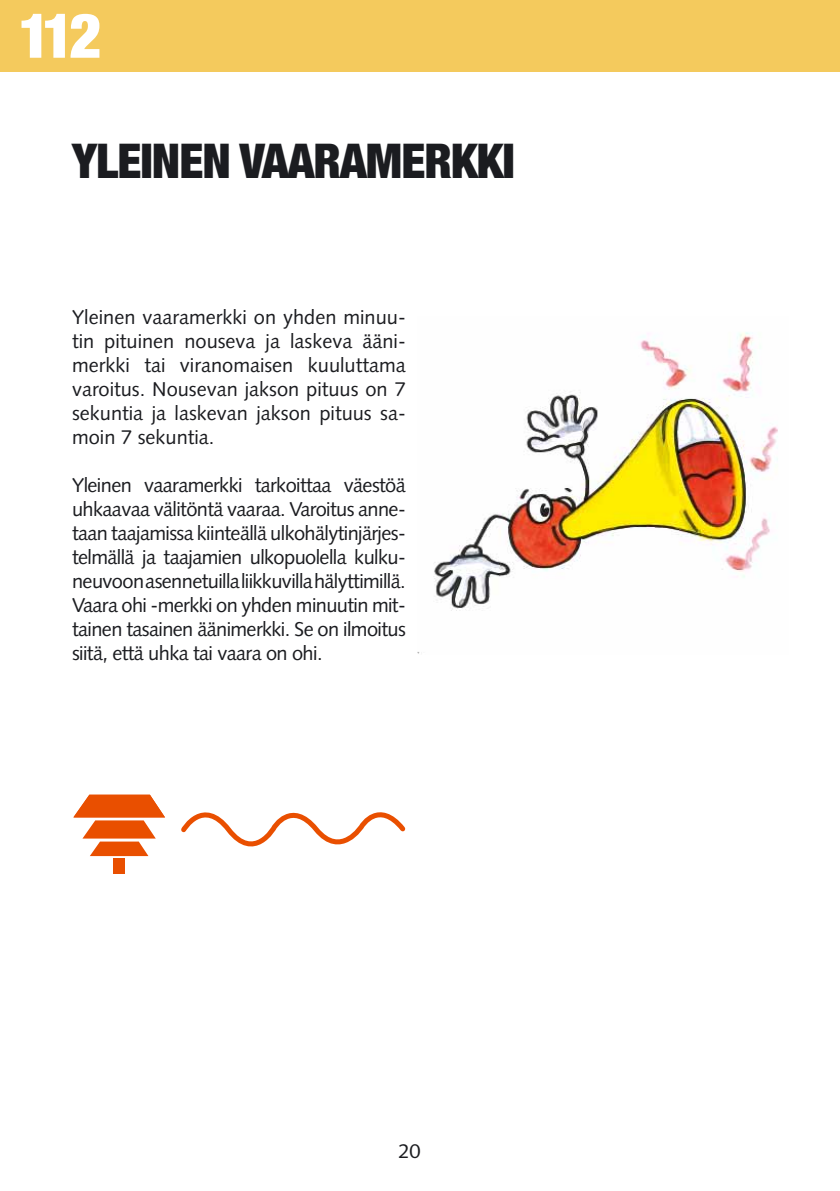
<style>
.page{position:relative;width:840px;height:1191px;background:#fff}
.page>*{position:absolute;margin:0;border:0;box-sizing:border-box;transform-origin:0 0}
.t1{font:900 condensed 62px "Helvetica Neue";color:#fff}
.t2{font:900 condensed 48px "Helvetica Neue";letter-spacing:-.02em;color:#1b1c20}
.t3{font:20px/24px "Syntax";color:#1b1c20;text-align:justify}
</style>
<div class="page">
<div style="left:0;top:0;width:839px;height:71px;background:#f4ca5d"></div>
<img style="left:417px;top:332px;width:361px;height:322px">
<svg style="left:73px;top:794px;width:92px;height:62px"></svg>
<div style="left:113px;top:858px;width:12px;height:16px;background:#e94f00"></div>
<svg style="left:181px;top:812px;width:225px;height:35px"></svg>
<h1 class="t1" style="left:18px;top:13px;width:85px">112</h1>
<h2 class="t2" style="left:72px;top:143px;width:444px">YLEINEN VAARAMERKKI</h2>
<p class="t3" style="left:72px;top:307px;width:335px">Yleinen vaaramerkki on yhden minuu&shy;tin pituinen nouseva ja laskeva ääni&shy;merkki tai viranomaisen kuuluttama varoitus. Nousevan jakson pituus on 7 sekuntia ja laskevan jakson pituus sa&shy;moin 7 sekuntia.</p>
<p class="t3" style="left:72px;top:475px;width:335px">Yleinen vaaramerkki tarkoittaa väestöä uhkaavaa välitöntä vaaraa. Varoitus anne&shy;taan taajamissa kiinteällä ulkohälytinjärjes&shy;telmällä ja taajamien ulkopuolella kulku&shy;neuvoon asennetuilla liikkuvilla hälyttimillä.<br>Vaara ohi -merkki on yhden minuutin mit&shy;tainen tasainen äänimerkki. Se on ilmoitus siitä, että uhka tai vaara on ohi.</p>
<p class="t3" style="left:398px;top:1140px;width:24px">20</p>
</div>
